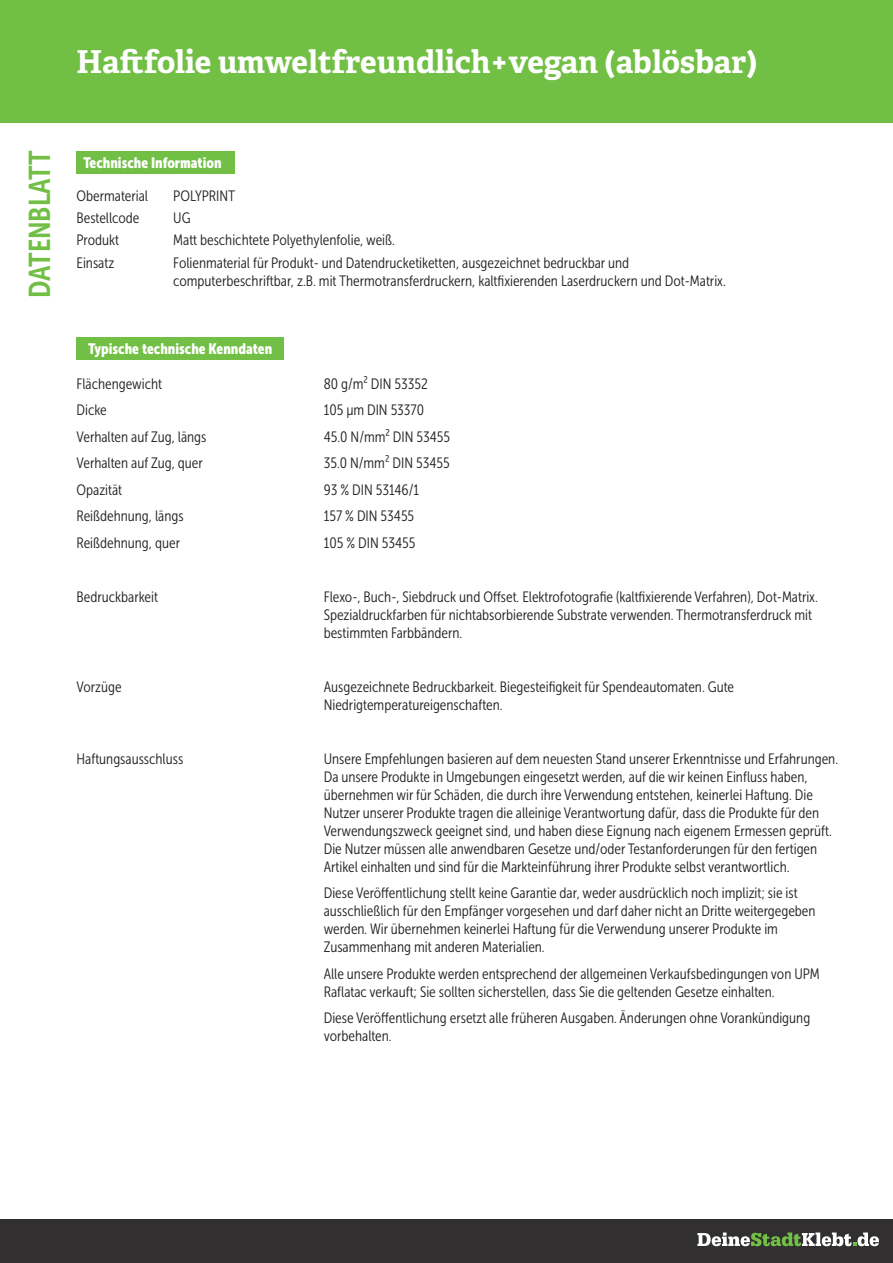
<style>
.page{position:relative;width:893px;height:1263px;background:#fff}
.page>*{position:absolute;margin:0;border:0;box-sizing:border-box;transform-origin:0 0}
.t1{font:700 31.5px "Adelle PE";color:#fff}
.t2{font:30px "Museo Sans Cond 700";color:#71bf44}
.t3{font:15px/18px "Museo Sans Cond 300";color:#231f20}
.t4{font:15px "Museo Sans Cond 900";color:#fff}
</style>
<div class="page">
<div style="left:0;top:0;width:893px;height:122px;background:#71bf44"></div>
<div style="left:0;top:1219px;width:893px;height:44px;background:#312f30"></div>
<svg style="left:697px;top:1232px;width:182px;height:14px"></svg>
<div style="left:77px;top:151px;width:158px;height:23px;background:#71bf44"></div>
<div style="left:77px;top:337px;width:207px;height:22px;background:#71bf44"></div>
<h1 class="t1" style="left:77px;top:39px;width:682px">Haftfolie umweltfreundlich+vegan (ablösbar)</h1>
<h2 class="t2" style="left:23px;top:298px;width:149px;rotate:-90deg">DATENBLATT</h2>
<p class="t4" style="left:83px;top:154px;width:140px">Technische Information</p>
<p class="t3" style="left:77px;top:185px;width:73px;line-height:22.2px">Obermaterial<br>Bestellcode<br>Produkt<br>Einsatz</p>
<p class="t3" style="left:173px;top:185px;width:457px;line-height:22.2px">POLYPRINT<br>UG<br>Matt beschichtete Polyethylenfolie, weiß.<br>Folienmaterial für Produkt- und Datendrucketiketten, ausgezeichnet bedruckbar und</p>
<p class="t3" style="left:173px;top:272px;width:554px">computerbeschriftbar, z.B. mit Thermotransferdruckern, kaltfixierenden Laserdruckern und Dot-Matrix.</p>
<p class="t4" style="left:88px;top:340px;width:186px">Typische technische Kenndaten</p>
<p class="t3" style="left:77px;top:371px;width:131px;line-height:26.5px">Flächengewicht<br>Dicke<br>Verhalten auf Zug, längs<br>Verhalten auf Zug, quer<br>Opazität<br>Reißdehnung, längs<br>Reißdehnung, quer</p>
<p class="t3" style="left:324px;top:371px;width:128px;line-height:26.5px">80 g/m² DIN 53352<br>105 μm DIN 53370<br>45.0 N/mm² DIN 53455<br>35.0 N/mm² DIN 53455<br>93 % DIN 53146/1<br>157 % DIN 53455<br>105 % DIN 53455</p>
<p class="t3" style="left:77px;top:588px;width:83px">Bedruckbarkeit</p>
<p class="t3" style="left:324px;top:588px;width:496px">Flexo-, Buch-, Siebdruck und Offset. Elektrofotografie (kaltfixierende Verfahren), Dot-Matrix.<br>Spezialdruckfarben für nichtabsorbierende Substrate verwenden. Thermotransferdruck mit bestimmten Farbbändern.</p>
<p class="t3" style="left:77px;top:678px;width:47px">Vorzüge</p>
<p class="t3" style="left:324px;top:678px;width:412px">Ausgezeichnete Bedruckbarkeit. Biegesteifigkeit für Spendeautomaten. Gute<br>Niedrigtemperatureigenschaften.</p>
<p class="t3" style="left:77px;top:750px;width:108px">Haftungsausschluss</p>
<p class="t3" style="left:324px;top:750px;width:516px">Unsere Empfehlungen basieren auf dem neuesten Stand unserer Erkenntnisse und Erfahrungen.<br>Da unsere Produkte in Umgebungen eingesetzt werden, auf die wir keinen Einfluss haben, übernehmen wir für Schäden, die durch ihre Verwendung entstehen, keinerlei Haftung. Die Nutzer unserer Produkte tragen die alleinige Verantwortung dafür, dass die Produkte für den Verwendungszweck geeignet sind, und haben diese Eignung nach eigenem Ermessen geprüft.<br>Die Nutzer müssen alle anwendbaren Gesetze und/oder Testanforderungen für den fertigen Artikel einhalten und sind für die Markteinführung ihrer Produkte selbst verantwortlich.</p>
<p class="t3" style="left:324px;top:884px;width:493px">Diese Veröffentlichung stellt keine Garantie dar, weder ausdrücklich noch implizit; sie ist ausschließlich für den Empfänger vorgesehen und darf daher nicht an Dritte weitergegeben werden. Wir übernehmen keinerlei Haftung für die Verwendung unserer Produkte im Zusammenhang mit anderen Materialien.</p>
<p class="t3" style="left:324px;top:965px;width:498px">Alle unsere Produkte werden entsprechend der allgemeinen Verkaufsbedingungen von UPM<br>Raflatac verkauft; Sie sollten sicherstellen, dass Sie die geltenden Gesetze einhalten.</p>
<p class="t3" style="left:324px;top:1009px;width:488px">Diese Veröffentlichung ersetzt alle früheren Ausgaben. Änderungen ohne Vorankündigung vorbehalten.</p>
</div>
